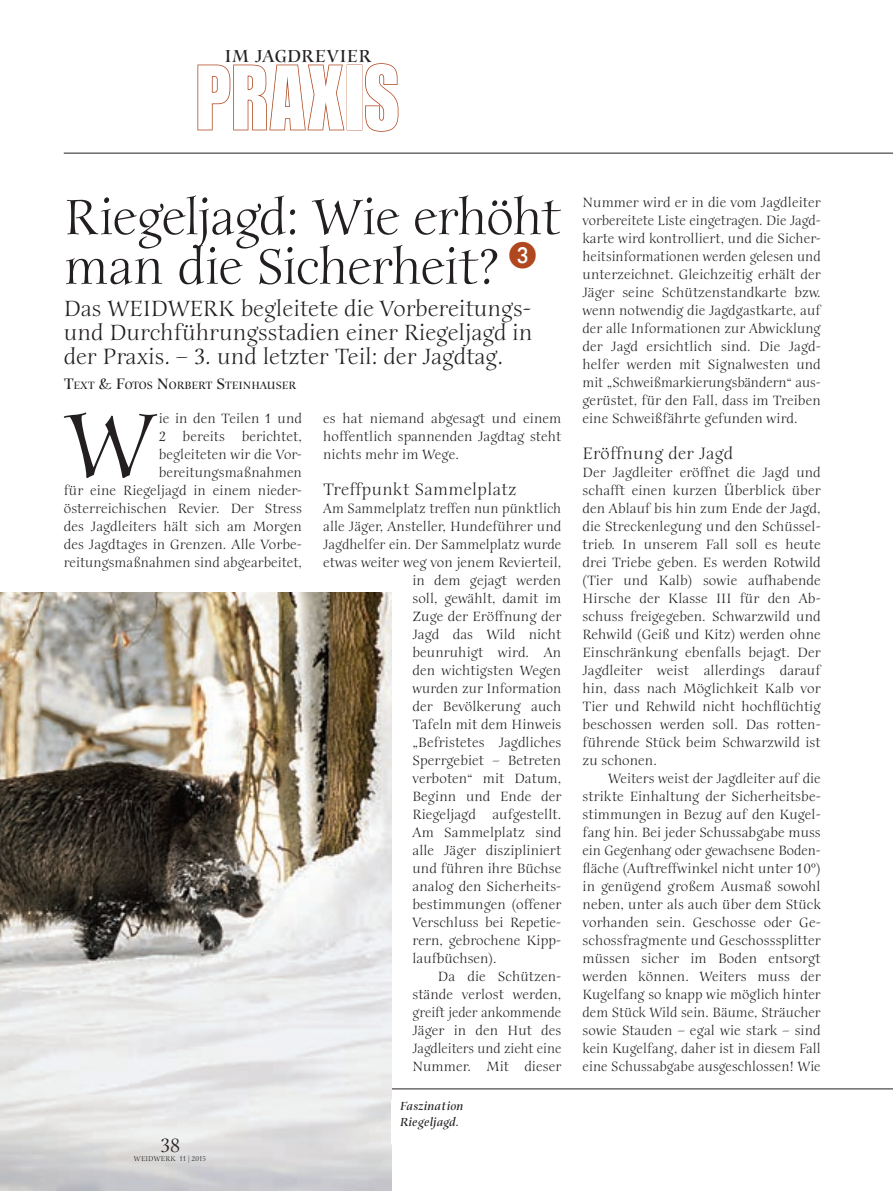
<style>
.page{position:relative;width:893px;height:1191px;background:#fff}
.page>*{position:absolute;margin:0;border:0;box-sizing:border-box;transform-origin:0 0}
.t1{font:98.4px "Anima ITC Std";color:#231f20}
.t2{font:90px "Impact LT Std";letter-spacing:.03em;color:#fff;scale:.85 1}
.t3{font:54px/49.5px "Anima ITC Std";letter-spacing:-.025em;color:#231f20}
.t4{font:24px/24px "Anima ITC Std";color:#231f20;text-align:justify}
.t5{font:21px "Anima ITC Std";color:#231f20}
.t6{font:700 18.9px "Anima ITC Std";letter-spacing:.025em;color:#231f20}
.t7{font:18px "Anima ITC Std";letter-spacing:.02em;color:#231f20}
.t8{font:14.7px/18px "Anima ITC Std";letter-spacing:.005em;color:#231f20;text-align:justify}
.t9{font:14.7px "Anima ITC Std";letter-spacing:.005em;color:#231f20;scale:.95 1}
.t10{font:14.7px "Anima ITC Std";letter-spacing:.005em;color:#231f20;scale:.96 1}
.t11{font:italic 700 12.75px/15.8px "Anima ITC Std";letter-spacing:.01em;color:#231f20}
.t12{font:700 11.55px "Anima ITC Std";color:#231f20}
.t13{font:7.5px "Anima ITC Std";letter-spacing:.03em;color:#231f20}
.s1{font-size:16.5px}
</style>
<div class="page">
<hr style="left:64px;top:1088px;width:829px;height:1px;background:#231f20">
<hr style="left:64px;top:153px;width:829px;height:1px;background:#231f20">
<svg style="left:197px;top:64px;width:148px;height:67px"></svg>
<div style="left:347px;top:65px;width:15px;height:65px;border:2px solid #b0471f"></div>
<svg style="left:365px;top:63px;width:34px;height:69px"></svg>
<img style="left:0;top:592px;width:391px;height:599px">
<p class="t6" style="left:224px;top:46px;width:148px">IM JAGDREVIER</p>
<h2 class="t2" style="left:197px;top:45px;width:239px">PRAXIS</h2>
<h3 class="t3" style="left:64px;top:193px;width:498px">Riegeljagd: Wie erhöht man die Sicherheit?</h3>
<h3 class="t4" style="left:64px;top:297px;width:470px">Das WEIDWERK begleitete die Vorbereitungs&shy;und Durchführungsstadien einer Riegeljagd in der Praxis. – 3. und letzter Teil: der Jagdtag.</h3>
<p class="t12" style="left:64px;top:379px;width:234px"><span class="s1">T</span>EXT <span class="s1">&amp; F</span>OTOS <span class="s1">N</span>ORBERT <span class="s1">S</span>TEINHAUSER</p>
<p class="t8" style="left:64px;top:409px;width:240px;text-align:right">ie in den Teilen 1 und<br>2 bereits berichtet,<br>begleiteten wir die Vor&shy;bereitungsmaßnahmen<br>für eine Riegeljagd in einem nieder&shy;österreichischen Revier. Der Stress des Jagdleiters hält sich am Morgen des Jagdtages in Grenzen. Alle Vorbe&shy;reitungsmaßnahmen sind abgearbeitet,</p>
<p class="t8" style="left:323px;top:409px;width:240px">es hat niemand abgesagt und einem hoffentlich spannenden Jagdtag steht nichts mehr im Wege.</p>
<h1 class="t1" style="left:65px;top:392px;width:90px">W</h1>
<p class="t7" style="left:323px;top:479px;width:195px">Treffpunkt Sammelplatz</p>
<p class="t8" style="left:323px;top:499px;width:240px">Am Sammelplatz treffen nun pünktlich</p>
<p class="t8" style="left:323px;top:517px;width:240px">alle Jäger, Ansteller, Hundeführer und</p>
<p class="t8" style="left:323px;top:535px;width:240px">Jagdhelfer ein. Der Sammelplatz wurde</p>
<p class="t8" style="left:323px;top:553px;width:240px">etwas weiter weg von jenem Revierteil,</p>
<p class="t8" style="left:412px;top:571px;width:150px">in dem gejagt werden</p>
<p class="t8" style="left:412px;top:589px;width:150px">soll, gewählt, damit im</p>
<p class="t8" style="left:412px;top:607px;width:150px">Zuge der Eröffnung der</p>
<p class="t8" style="left:412px;top:625px;width:150px">Jagd das Wild nicht</p>
<p class="t8" style="left:412px;top:643px;width:150px">beunruhigt wird. An</p>
<p class="t8" style="left:412px;top:661px;width:150px">den wichtigsten Wegen</p>
<p class="t8" style="left:412px;top:679px;width:150px">wurden zur Information</p>
<p class="t8" style="left:412px;top:697px;width:150px">der Bevölkerung auch</p>
<p class="t8" style="left:412px;top:715px;width:150px">Tafeln mit dem Hinweis</p>
<p class="t8" style="left:412px;top:733px;width:150px">„Befristetes Jagdliches</p>
<p class="t8" style="left:412px;top:751px;width:150px">Sperrgebiet – Betreten</p>
<p class="t8" style="left:412px;top:769px;width:150px">verboten“ mit Datum,</p>
<p class="t8" style="left:412px;top:787px;width:150px">Beginn und Ende der</p>
<p class="t8" style="left:412px;top:805px;width:150px">Riegeljagd aufgestellt.</p>
<p class="t8" style="left:412px;top:823px;width:150px">Am Sammelplatz sind</p>
<p class="t8" style="left:412px;top:841px;width:150px">alle Jäger diszipliniert</p>
<p class="t8" style="left:412px;top:859px;width:150px">und führen ihre Büchse</p>
<p class="t8" style="left:412px;top:877px;width:150px">analog den Sicherheits-</p>
<p class="t8" style="left:412px;top:895px;width:150px">bestimmungen (offener</p>
<p class="t8" style="left:412px;top:913px;width:150px">Verschluss bei Repetie-</p>
<p class="t8" style="left:412px;top:931px;width:150px">rern, gebrochene Kipp-</p>
<p class="t8" style="left:412px;top:949px;width:86px">laufbüchsen).</p>
<p class="t8" style="left:438px;top:967px;width:125px">Da die Schützen-</p>
<p class="t8" style="left:412px;top:985px;width:150px">stände verlost werden,</p>
<p class="t10" style="left:412px;top:1004px;width:157px">greift jeder ankommende</p>
<p class="t8" style="left:412px;top:1021px;width:150px">Jäger in den Hut des</p>
<p class="t9" style="left:412px;top:1040px;width:158px">Jagdleiters und zieht eine</p>
<p class="t8" style="left:412px;top:1057px;width:150px">Nummer. Mit dieser</p>
<h3 class="t5" style="left:160px;top:1134px;width:22px">38</h3>
<p class="t13" style="left:134px;top:1154px;width:74px">WEIDWERK 11 | 2015</p>
<p class="t11" style="left:400px;top:1098px;width:65px">Faszination<br>Riegeljagd.</p>
<p class="t8" style="left:583px;top:193px;width:240px">Nummer wird er in die vom Jagdleiter vorbereitete Liste eingetragen. Die Jagd&shy;karte wird kontrolliert, und die Sicher&shy;heitsinformationen werden gelesen und unterzeichnet. Gleichzeitig erhält der Jäger seine Schützenstandkarte bzw. wenn notwendig die Jagdgastkarte, auf der alle Informationen zur Abwicklung der Jagd ersichtlich sind. Die Jagd&shy;helfer werden mit Signalwesten und mit „Schweißmarkierungsbändern“ aus&shy;gerüstet, für den Fall, dass im Treiben eine Schweißfährte gefunden wird.</p>
<p class="t7" style="left:583px;top:443px;width:152px">Eröffnung der Jagd</p>
<p class="t8" style="left:583px;top:463px;width:240px">Der Jagdleiter eröffnet die Jagd und schafft einen kurzen Überblick über den Ablauf bis hin zum Ende der Jagd, die Streckenlegung und den Schüssel&shy;trieb. In unserem Fall soll es heute drei Triebe geben. Es werden Rotwild (Tier und Kalb) sowie aufhabende Hirsche der Klasse III für den Ab&shy;schuss freigegeben. Schwarzwild und Rehwild (Geiß und Kitz) werden ohne Einschränkung ebenfalls bejagt. Der Jagdleiter weist allerdings darauf hin, dass nach Möglichkeit Kalb vor Tier und Rehwild nicht hochflüchtig beschossen werden soll. Das rotten&shy;führende Stück beim Schwarzwild ist zu schonen.</p>
<p class="t8" style="left:583px;top:769px;width:240px;text-indent:26px">Weiters weist der Jagdleiter auf die strikte Einhaltung der Sicherheitsbe&shy;stimmungen in Bezug auf den Kugel&shy;fang hin. Bei jeder Schussabgabe muss ein Gegenhang oder gewachsene Boden&shy;fläche (Auftreffwinkel nicht unter 10°) in genügend großem Ausmaß sowohl neben, unter als auch über dem Stück vorhanden sein. Geschosse oder Ge&shy;schossfragmente und Geschosssplitter müssen sicher im Boden entsorgt werden können. Weiters muss der Kugelfang so knapp wie möglich hinter dem Stück Wild sein. Bäume, Sträucher sowie Stauden – egal wie stark – sind kein Kugelfang, daher ist in diesem Fall eine Schussabgabe ausgeschlossen! Wie</p>
</div>
